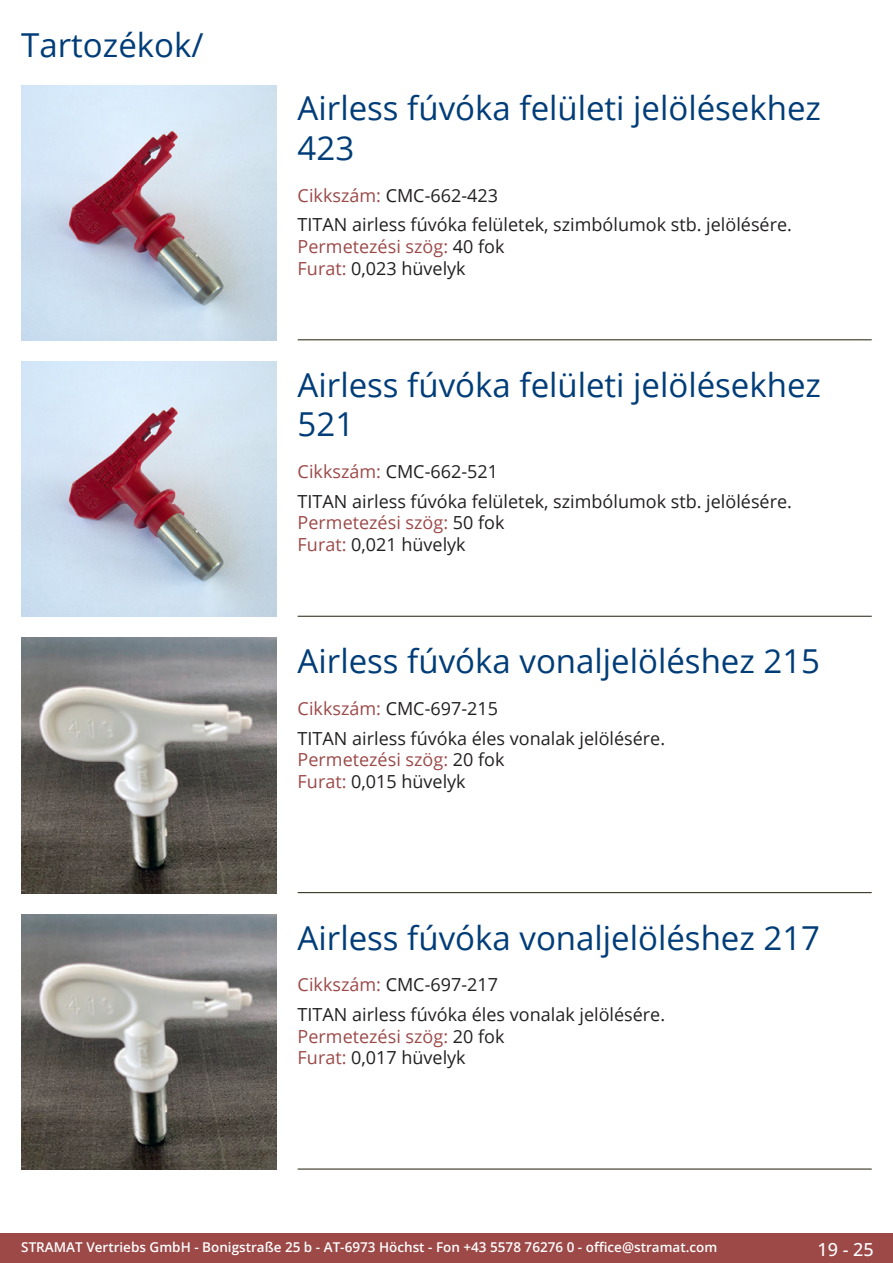
<style>
.page{position:relative;width:893px;height:1263px;background:#fff}
.page>*{position:absolute;margin:0;border:0;box-sizing:border-box;transform-origin:0 0}
.Produkttitel{font:33px/39.6px "Open Sans";color:#003d78}
.RastTitel{font:33px "Open Sans";color:#003d78}
.Beschreibung_Text{font:18px/21.6px "Open Sans";color:#231f20}
.TechDaten_Überschrif{font:18px "Open Sans";color:#231f20}
.t1{font:500 18px "Open Sans";color:#fff}
.t2{font:600 13.5px "Open Sans";color:#fff}
.s1{color:#9c4948}
</style>
<div class="page">
<div style="left:0;top:1233px;width:893px;height:30px;background:#9c4948"></div>
<hr style="left:298px;top:340px;width:574px;height:1px;background:#201d08">
<hr style="left:298px;top:616px;width:574px;height:1px;background:#201d08">
<hr style="left:298px;top:892px;width:574px;height:1px;background:#201d08">
<hr style="left:298px;top:1169px;width:574px;height:1px;background:#201d08">
<img style="left:21px;top:85px;width:255px;height:255px">
<img style="left:21px;top:361px;width:255px;height:256px">
<img style="left:21px;top:638px;width:255px;height:255px">
<img style="left:21px;top:914px;width:255px;height:255px">
<p class="RastTitel" style="left:21px;top:22px;width:184px">Tartozékok/</p>
<p class="Produkttitel" style="left:298px;top:88px;width:525px">Airless fúvóka felületi jelölésekhez<br>423</p>
<p class="TechDaten_Überschrif" style="left:298px;top:183px;width:202px"><span class="s1">Cikkszám:</span> CMC-662-423</p>
<p class="Beschreibung_Text" style="left:298px;top:214px;width:496px">TITAN airless fúvóka felületek, szimbólumok stb. jelölésére.<br><span class="s1">Permetezési szög:</span> 40 fok<br><span class="s1">Furat:</span> 0,023 hüvelyk</p>
<p class="Produkttitel" style="left:298px;top:364px;width:525px">Airless fúvóka felületi jelölésekhez<br>521</p>
<p class="TechDaten_Überschrif" style="left:298px;top:459px;width:202px"><span class="s1">Cikkszám:</span> CMC-662-521</p>
<p class="Beschreibung_Text" style="left:298px;top:490px;width:496px">TITAN airless fúvóka felületek, szimbólumok stb. jelölésére.<br><span class="s1">Permetezési szög:</span> 50 fok<br><span class="s1">Furat:</span> 0,021 hüvelyk</p>
<p class="Produkttitel" style="left:298px;top:640px;width:524px">Airless fúvóka vonaljelöléshez 215</p>
<p class="TechDaten_Überschrif" style="left:298px;top:696px;width:202px"><span class="s1">Cikkszám:</span> CMC-697-215</p>
<p class="Beschreibung_Text" style="left:298px;top:727px;width:369px">TITAN airless fúvóka éles vonalak jelölésére.<br><span class="s1">Permetezési szög:</span> 20 fok<br><span class="s1">Furat:</span> 0,015 hüvelyk</p>
<p class="Produkttitel" style="left:298px;top:917px;width:524px">Airless fúvóka vonaljelöléshez 217</p>
<p class="TechDaten_Überschrif" style="left:298px;top:972px;width:202px"><span class="s1">Cikkszám:</span> CMC-697-217</p>
<p class="Beschreibung_Text" style="left:298px;top:1003px;width:369px">TITAN airless fúvóka éles vonalak jelölésére.<br><span class="s1">Permetezési szög:</span> 20 fok<br><span class="s1">Furat:</span> 0,017 hüvelyk</p>
<p class="t2" style="left:21px;top:1238px;width:698px">STRAMAT Vertriebs GmbH - Bonigstraße 25 b - AT-6973 Höchst - Fon +43 5578 76276 0 - office@stramat.com</p>
<p class="t1" style="left:817px;top:1237px;width:58px">19 - 25</p>
</div>
